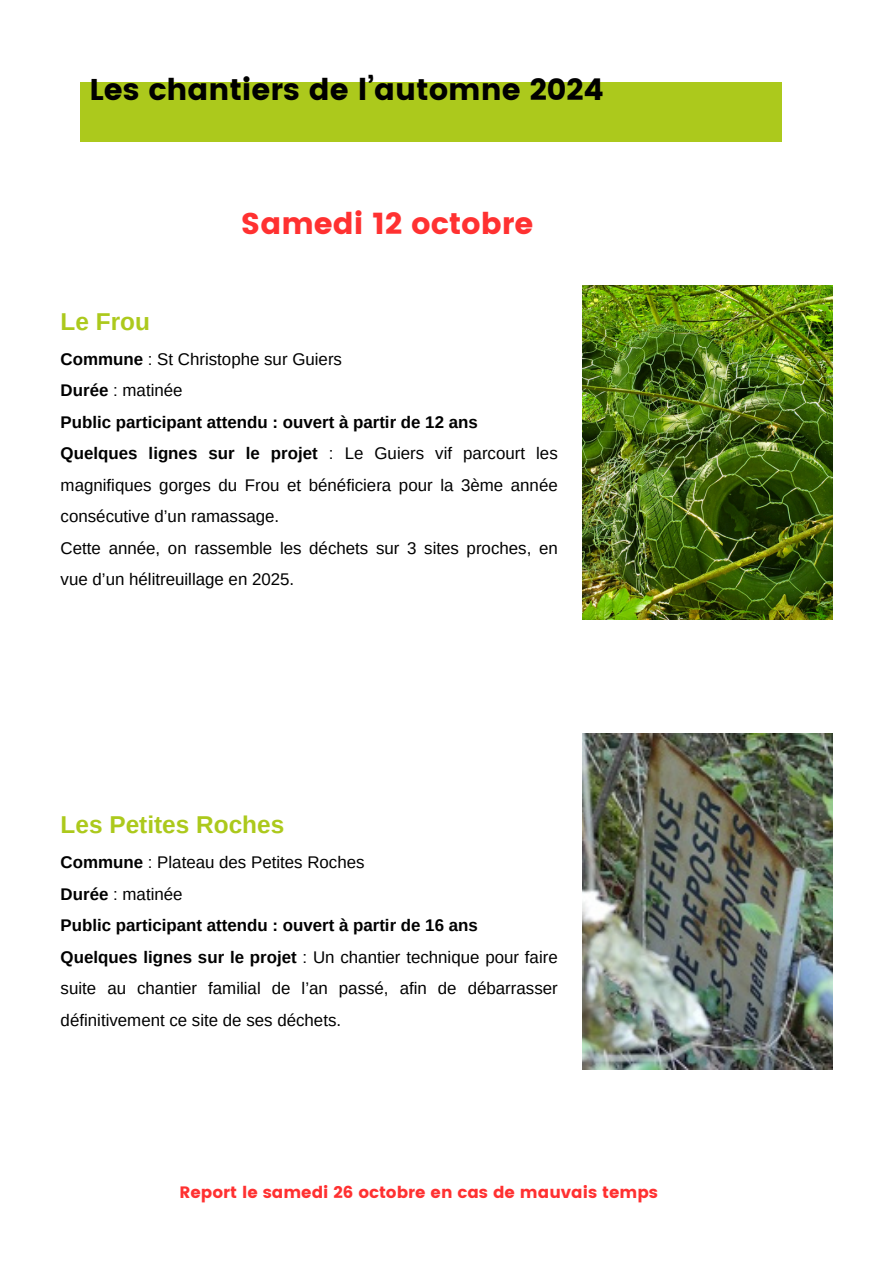
<style>
.page{position:relative;width:894px;height:1264px;background:#fff}
.page>*{position:absolute;margin:0;border:0;box-sizing:border-box;transform-origin:0 0}
.t1{font:30px "Poppins";color:#000}
.t2{font:30px "Poppins";color:#ff3131}
.t3{font:700 24.3px "Arimo";color:#acc91c}
.t4{font:16.8px/31.5px "Arimo";color:#000;text-align:justify}
.t5{font:700 16.8px "Arimo";color:#000}
.t6{font:16.5px "Poppins";color:#ff3131}
.s1{font-weight:700}
</style>
<div class="page">
<div style="left:81px;top:83px;width:700px;height:59px;background:#acc91c"></div>
<img style="left:582px;top:285px;width:250px;height:334px">
<img style="left:582px;top:733px;width:250px;height:336px">
<p class="t1" style="left:89px;top:72px;width:516px">Les chantiers de l’automne 2024</p>
<p class="t2" style="left:241px;top:206px;width:294px">Samedi 12 octobre</p>
<p class="t3" style="left:61px;top:308px;width:91px">Le Frou</p>
<p class="t4" style="left:61px;top:343px;width:283px"><span class="s1">Commune</span> : St Christophe sur Guiers</p>
<p class="t4" style="left:61px;top:375px;width:123px"><span class="s1">Durée</span> : matinée</p>
<p class="t5" style="left:61px;top:412px;width:418px">Public participant attendu : ouvert à partir de 12 ans</p>
<p class="t4" style="left:61px;top:438px;width:498px"><span class="s1">Quelques lignes sur le projet</span> : Le Guiers vif parcourt les magnifiques gorges du Frou et bénéficiera pour la 3ème année consécutive d’un ramassage.</p>
<p class="t4" style="left:61px;top:532px;width:498px">Cette année, on rassemble les déchets sur 3 sites proches, en vue d’un hélitreuillage en 2025.</p>
<p class="t3" style="left:61px;top:811px;width:225px">Les Petites Roches</p>
<p class="t4" style="left:61px;top:846px;width:305px"><span class="s1">Commune</span> : Plateau des Petites Roches</p>
<p class="t4" style="left:61px;top:878px;width:123px"><span class="s1">Durée</span> : matinée</p>
<p class="t5" style="left:61px;top:916px;width:418px">Public participant attendu : ouvert à partir de 16 ans</p>
<p class="t4" style="left:61px;top:941px;width:498px"><span class="s1">Quelques lignes sur le projet</span> : Un chantier technique pour faire suite au chantier familial de l’an passé, afin de débarrasser définitivement ce site de ses déchets.</p>
<h2 class="t6" style="left:179px;top:1182px;width:480px">Report le samedi 26 octobre en cas de mauvais temps</h2>
</div>
